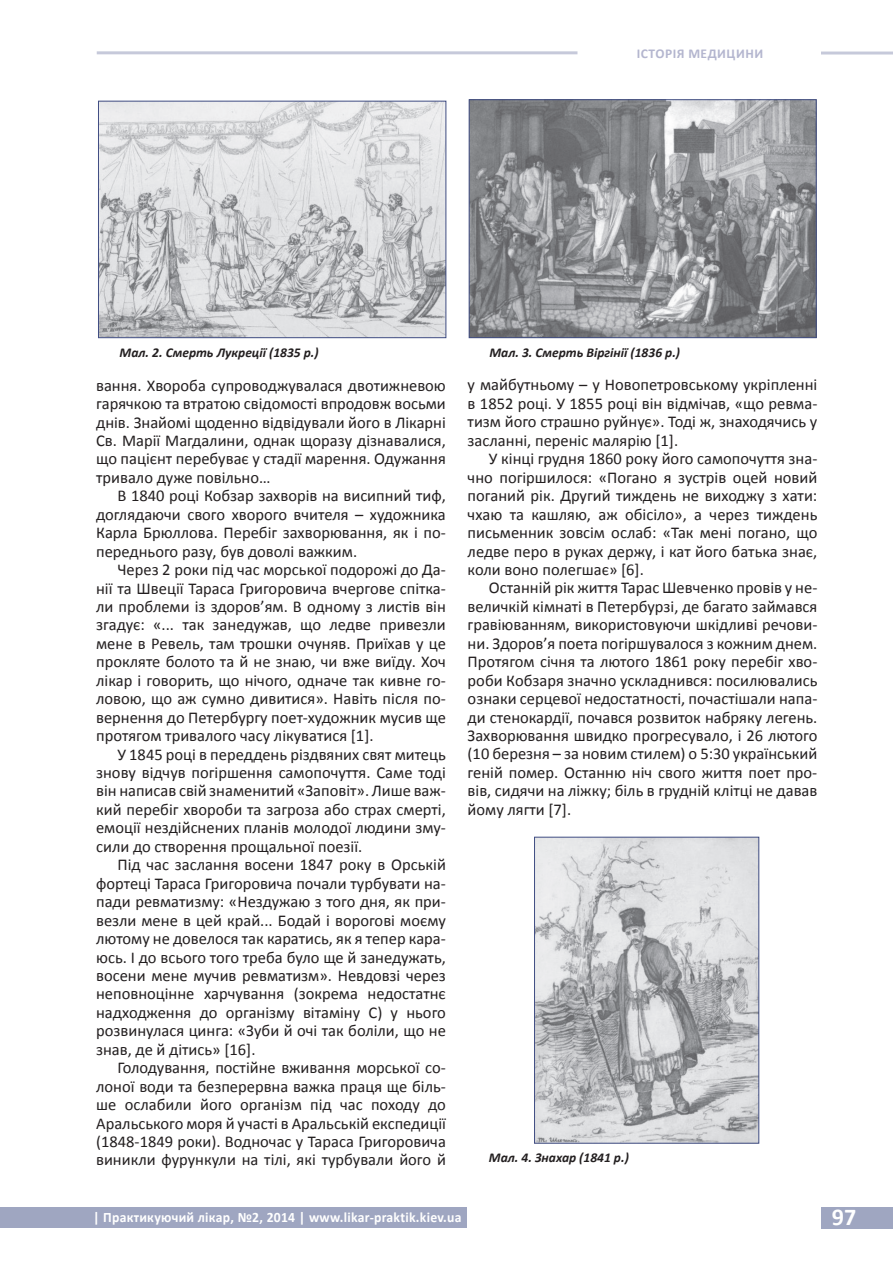
<style>
.page{position:relative;width:893px;height:1263px;background:#fff}
.page>*{position:absolute;margin:0;border:0;box-sizing:border-box;transform-origin:0 0}
.t1{font:700 24.15px "Calibri";color:#fff}
.t2{font:16.5px/18.5px "Calibri";color:#231f20;text-align:justify}
.t3{font:700 14.4px "Calibri";letter-spacing:.02em;color:#fff;scale:.95 1}
.t4{font:italic 700 13.5px "Calibri";color:#231f20}
.t5{font:700 13.5px "Calibri";letter-spacing:.04em;color:#b4b6cf}
</style>
<div class="page">
<hr style="left:97px;top:51px;width:480px;height:3px;background:#404d83">
<div style="left:0;top:1207px;width:467px;height:20px;background:#9fa6c1"></div>
<div style="left:821px;top:1207px;width:72px;height:21px;background:#9fa6c1"></div>
<hr style="left:821px;top:52px;width:72px;height:3px;background:#404d83">
<img style="left:100px;top:103px;width:344px;height:233px">
<div style="left:98px;top:101px;width:348px;height:237px;border:1px solid #404d83"></div>
<img style="left:471px;top:102px;width:343px;height:234px">
<div style="left:469px;top:100px;width:347px;height:238px;border:1px solid #404d83"></div>
<img style="left:536px;top:839px;width:221px;height:302px">
<div style="left:534px;top:837px;width:225px;height:306px;border:1px solid #404d83"></div>
<p class="t5" style="left:637px;top:45px;width:62px">історія мед</p>
<p class="t5" style="left:717px;top:45px;width:47px">ицини</p>
<p class="t4" style="left:120px;top:344px;width:201px">Мал. 2. Смерть Лукреції (1835 р.)</p>
<p class="t4" style="left:489px;top:344px;width:192px">Мал. 3. Смерть Віргінії (1836 р.)</p>
<p class="t2" style="left:96px;top:376px;width:351px">вання. Хвороба супроводжувалася двотижневою гарячкою та втратою свідомості впродовж восьми днів. Знайомі щоденно відвідували його в Лікарні Св. Марії Магдалини, однак щоразу дізнавалися, що пацієнт перебуває у стадії марення. Одужання тривало дуже повільно…</p>
<p class="t2" style="left:96px;top:487px;width:351px;text-indent:21px">В 1840 році Кобзар захворів на висипний тиф, доглядаючи свого хворого вчителя – художника Карла Брюллова. Перебіг захворювання, як і по&shy;переднього разу, був доволі важким.</p>
<p class="t2" style="left:96px;top:560px;width:351px;text-indent:21px">Через 2 роки під час морської подорожі до Да&shy;нії та Швеції Тараса Григоровича вчергове спітка&shy;ли проблеми із здоров’ям. В одному з листів він згадує: «... так занедужав, що ледве привезли мене в Ревель, там трошки очуняв. Приїхав у це прокляте болото та й не знаю, чи вже виїду. Хоч лікар і говорить, що нічого, одначе так кивне го&shy;ловою, що аж сумно дивитися». Навіть після по&shy;вернення до Петербургу поет-художник мусив ще протягом тривалого часу лікуватися [1].</p>
<p class="t2" style="left:96px;top:745px;width:351px;text-indent:21px">У 1845 році в переддень різдвяних свят митець знову відчув погіршення самопочуття. Саме тоді він написав свій знаменитий «Заповіт». Лише важ&shy;кий перебіг хвороби та загроза або страх смерті, емоції нездійснених планів молодої людини зму&shy;сили до створення прощальної поезії.</p>
<p class="t2" style="left:96px;top:856px;width:351px;text-indent:21px">Під час заслання восени 1847 року в Орській фортеці Тараса Григоровича почали турбувати на&shy;пади ревматизму: «Нездужаю з того дня, як при&shy;везли мене в цей край... Бодай і ворогові моєму лютому не довелося так каратись, як я тепер кара&shy;юсь. І до всього того треба було ще й занедужать, восени мене мучив ревматизм». Невдовзі через неповноцінне харчування (зокрема недостатнє надходження до організму вітаміну С) у нього розвинулася цинга: «Зуби й очі так боліли, що не знав, де й дітись» [16].</p>
<p class="t2" style="left:96px;top:1058px;width:351px;text-indent:21px">Голодування, постійне вживання морської со&shy;лоної води та безперервна важка праця ще біль&shy;ше ослабили його організм під час походу до Аральського моря й участі в Аральській експедиції (1848-1849 роки). Водночас у Тараса Григоровича виникли фурункули на тілі, які турбували його й</p>
<p class="t2" style="left:468px;top:376px;width:351px">у майбутньому – у Новопетровському укріпленні в 1852 році. У 1855 році він відмічав, «що ревма&shy;тизм його страшно руйнує». Тоді ж, знаходячись у засланні, переніс малярію [1].</p>
<p class="t2" style="left:468px;top:450px;width:351px;text-indent:21px">У кінці грудня 1860 року його самопочуття зна&shy;чно погіршилося: «Погано я зустрів оцей новий поганий рік. Другий тиждень не виходжу з хати: чхаю та кашляю, аж обісіло», а через тиждень письменник зовсім ослаб: «Так мені погано, що ледве перо в руках держу, і кат його батька знає, коли воно полегшає» [6].</p>
<p class="t2" style="left:468px;top:579px;width:351px;text-indent:21px">Останній рік життя Тарас Шевченко провів у не&shy;величкій кімнаті в Петербурзі, де багато займався гравіюванням, використовуючи шкідливі речови&shy;ни. Здоров’я поета погіршувалося з кожним днем.<br>Протягом січня та лютого 1861 року перебіг хво&shy;роби Кобзаря значно ускладнився: посилювались ознаки серцевої недостатності, почастішали напа&shy;ди стенокардії, почався розвиток набряку легень.<br>Захворювання швидко прогресувало, і 26 лютого (10 березня – за новим стилем) о 5:30 український геній помер. Останню ніч свого життя поет про&shy;вів, сидячи на ліжку; біль в грудній клітці не давав йому лягти [7].</p>
<p class="t4" style="left:489px;top:1149px;width:141px">Мал. 4. Знахар (1841 р.)</p>
<p class="t3" style="left:93px;top:1208px;width:389px">| Практикуючий лікар, №2, 2014 | www.likar-praktik.kiev.ua</p>
<h1 class="t1" style="left:832px;top:1202px;width:26px">97</h1>
</div>
